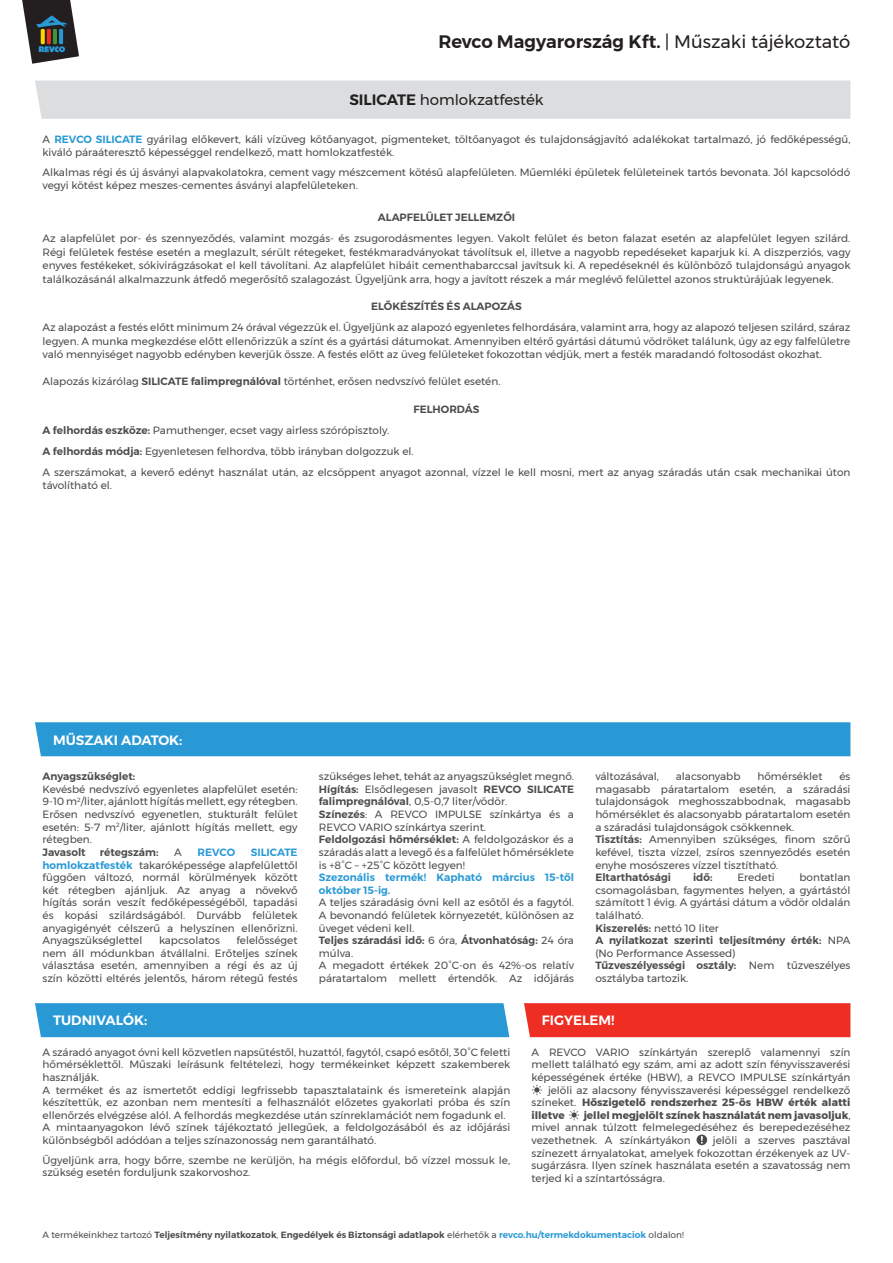
<style>
.page{position:relative;width:893px;height:1263px;background:#fff}
.page>*{position:absolute;margin:0;border:0;box-sizing:border-box;transform-origin:0 0}
.t1{font:600 18px "Montserrat";color:#231f20}
.t2{font:15px "Montserrat";color:#231f20}
.t3{font:600 13.5px "Montserrat";color:#fff}
.t4{font:10.5px/12.6px "Montserrat";color:#4b4c4d}
.t5{font:600 10.5px "Montserrat";color:#4b4c4d}
.t6{font:700 10.5px "Montserrat";color:#4b4c4d}
.t7{font:600 10.5px/12.6px "Montserrat";color:#2999d5}
.t8{font:600 9px "Montserrat";color:#4b4c4d}
.s1{font-weight:400}
.s2{font-weight:600}
.s3{font-weight:600;color:#2999d5}
.s4{font-weight:700}
.s5{color:#2999d5}
</style>
<div class="page">
<div style="left:35px;top:81px;width:815px;height:38px;background:#dcdddf"></div>
<div style="left:35px;top:722px;width:815px;height:34px;background:#2999d5"></div>
<div style="left:35px;top:1003px;width:474px;height:34px;background:#2999d5"></div>
<div style="left:524px;top:1003px;width:326px;height:34px;background:#ee2e22"></div>
<svg style="left:569px;top:1110px;width:10px;height:10px"></svg>
<svg style="left:531px;top:1084px;width:11px;height:11px"></svg>
<svg style="left:696px;top:1134px;width:11px;height:11px"></svg>
<svg style="left:22px;top:0;width:57px;height:64px"></svg>
<h1 class="t1" style="left:438px;top:28px;width:414px">Revco Magyarország Kft. <span class="s1">| Műszaki tájékoztató</span></h1>
<h2 class="t2" style="left:349px;top:89px;width:196px"><span class="s2">SILICATE</span> homlokzatfesték</h2>
<p class="t4" style="left:43px;top:132px;width:809px;line-height:13.5px">A <span class="s3">REVCO SILICATE</span> gyárilag előkevert, káli vízüveg kötőanyagot, pigmenteket, töltőanyagot és tulajdonságjavító adalékokat tartalmazó, jó fedőképességű, kiváló páraáteresztő képességgel rendelkező, matt homlokzatfesték.</p>
<p class="t4" style="left:43px;top:165px;width:809px;line-height:13.5px">Alkalmas régi és új ásványi alapvakolatokra, cement vagy mészcement kötésű alapfelületen. Műemléki épületek felületeinek tartós bevonata. Jól kapcsolódó vegyi kötést képez meszes-cementes ásványi alapfelületeken.</p>
<p class="t5" style="left:378px;top:209px;width:139px">ALAPFELÜLET JELLEMZŐI</p>
<p class="t4" style="left:43px;top:231px;width:809px;line-height:13.5px;text-align:justify">Az alapfelület por- és szennyeződés, valamint mozgás- és zsugorodásmentes legyen. Vakolt felület és beton falazat esetén az alapfelület legyen szilárd.<br>Régi felületek festése esetén a meglazult, sérült rétegeket, festékmaradványokat távolítsuk el, illetve a nagyobb repedéseket kaparjuk ki. A diszperziós, vagy enyves festékeket, sókivirágzásokat el kell távolítani. Az alapfelület hibáit cementhabarccsal javítsuk ki. A repedéseknél és különböző tulajdonságú anyagok találkozásánál alkalmazzunk átfedő megerősítő szalagozást. Ügyeljünk arra, hogy a javított részek a már meglévő felülettel azonos struktúrájúak legyenek.</p>
<p class="t5" style="left:371px;top:298px;width:152px">ELŐKÉSZÍTÉS ÉS ALAPOZÁS</p>
<p class="t4" style="left:43px;top:321px;width:809px;line-height:13.5px;text-align:justify">Az alapozást a festés előtt minimum 24 órával végezzük el. Ügyeljünk az alapozó egyenletes felhordására, valamint arra, hogy az alapozó teljesen szilárd, száraz legyen. A munka megkezdése előtt ellenőrizzük a színt és a gyártási dátumokat. Amennyiben eltérő gyártási dátumú vödröket találunk, úgy az egy falfelületre való mennyiséget nagyobb edényben keverjük össze. A festés előtt az üveg felületeket fokozottan védjük, mert a festék maradandó foltosodást okozhat.</p>
<p class="t4" style="left:43px;top:375px;width:459px">Alapozás kizárólag <span class="s2">SILICATE falimpregnálóval</span> történhet, erősen nedvszívó felület esetén.</p>
<p class="t5" style="left:414px;top:401px;width:67px">FELHORDÁS</p>
<p class="t4" style="left:43px;top:419px;width:809px;line-height:21px"><span class="s2">A felhordás eszköze:</span> Pamuthenger, ecset vagy airless szórópisztoly.<br><span class="s2">A felhordás módja:</span> Egyenletesen felhordva, több irányban dolgozzuk el.<br>A szerszámokat, a keverő edényt használat után, az elcsöppent anyagot azonnal, vízzel le kell mosni, mert az anyag száradás után csak mechanikai úton</p>
<p class="t4" style="left:43px;top:479px;width:71px">távolítható el.</p>
<p class="t3" style="left:53px;top:729px;width:131px">MŰSZAKI ADATOK:</p>
<p class="t5" style="left:43px;top:768px;width:94px">Anyagszükséglet:</p>
<p class="t4" style="left:43px;top:783px;width:257px;text-align:justify">Kevésbé nedvszívó egyenletes alapfelület esetén:<br>9-10 m<sup>2</sup>/liter, ajánlott hígítás mellett, egy rétegben.<br>Erősen nedvszívó egyenetlen, stukturált felület esetén: 5-7 m<sup>2</sup>/liter, ajánlott hígítás mellett, egy rétegben.</p>
<p class="t5" style="left:43px;top:844px;width:45px">Javasolt</p>
<p class="t5" style="left:100px;top:844px;width:60px">rétegszám:</p>
<p class="t4" style="left:174px;top:846px;width:9px">A</p>
<p class="t7" style="left:197px;top:846px;width:39px">REVCO</p>
<p class="t4" style="left:43px;top:846px;width:257px;text-align:justify;text-indent:208px"><span class="s3">SILICATE homlokzatfesték</span> takaróképessége alapfelülettől függően változó, normál körülmények között két rétegben ajánljuk. Az anyag a növekvő hígítás során veszít fedőképességéből, tapadási és kopási szilárdságából. Durvább felületek anyagigényét célszerű a helyszínen ellenőrizni.<br>Anyagszükséglettel</p>
<p class="t4" style="left:43px;top:934px;width:257px;text-align:justify;text-indent:194px">felelősséget nem áll módunkban átvállalni. Erőteljes színek választása esetén, amennyiben a régi és az új szín közötti eltérés jelentős, három rétegű festés</p>
<p class="t4" style="left:159px;top:934px;width:62px">kapcsolatos</p>
<p class="t4" style="left:319px;top:770px;width:257px">szükséges lehet, tehát az anyagszükséglet megnő.<br><span class="s2">Hígítás:</span> Elsődlegesen javasolt <span class="s2">REVCO SILICATE falimpregnálóval</span>, 0,5-0,7 liter/vödör.<br><span class="s2">Színezés</span>: A REVCO IMPULSE színkártya és a REVCO VARIO színkártya szerint.<br><span class="s2">Feldolgozási hőmérséklet:</span> A feldolgozáskor és a száradás alatt a levegő és a falfelület hőmérséklete is +8°C – +25°C között legyen!</p>
<p class="t7" style="left:319px;top:871px;width:257px">Szezonális termék! Kapható március 15-től október 15-ig.</p>
<p class="t4" style="left:319px;top:896px;width:257px">A teljes száradásig óvni kell az esőtől és a fagytól.<br>A bevonandó felületek környezetét, különösen az üveget védeni kell.<br><span class="s2">Teljes száradási idő:</span> 6 óra, <span class="s2">Átvonhatóság:</span> 24 óra múlva.<br>A megadott értékek 20°C-on és 42%-os relatív páratartalom mellett értendők. Az időjárás</p>
<p class="t4" style="left:595px;top:770px;width:65px">változásával,</p>
<p class="t4" style="left:676px;top:770px;width:66px">alacsonyabb</p>
<p class="t4" style="left:757px;top:770px;width:67px">hőmérséklet</p>
<p class="t4" style="left:595px;top:770px;width:257px;text-indent:244px">és magasabb páratartalom esetén, a száradási tulajdonságok meghosszabbodnak, magasabb hőmérséklet és alacsonyabb páratartalom esetén a száradási tulajdonságok csökkennek.<br><span class="s2">Tisztítás:</span> Amennyiben szükséges, finom szőrű kefével, tiszta vízzel, zsíros szennyeződés esetén enyhe mosószeres vízzel tisztítható.</p>
<p class="t5" style="left:595px;top:869px;width:77px">Eltarthatósági</p>
<p class="t5" style="left:693px;top:869px;width:21px">idő:</p>
<p class="t4" style="left:737px;top:871px;width:39px">Eredeti</p>
<p class="t4" style="left:595px;top:871px;width:257px;text-indent:204px">bontatlan csomagolásban, fagymentes helyen, a gyártástól számított 1 évig. A gyártási dátum a vödör oldalán található.<br><span class="s2">Kiszerelés:</span> nettó 10 liter<br><span class="s2">A nyilatkozat szerinti teljesítmény érték:</span> NPA (No Performance Assessed)<br><span class="s2">Tűzveszélyességi osztály:</span> Nem tűzveszélyes osztályba tartozik.</p>
<p class="t3" style="left:53px;top:1010px;width:96px">TUDNIVALÓK:</p>
<p class="t3" style="left:542px;top:1010px;width:74px">FIGYELEM!</p>
<p class="t4" style="left:531px;top:1046px;width:320px">A REVCO VARIO színkártyán szereplő valamennyi szín</p>
<p class="t4" style="left:531px;top:1058px;width:320px">mellett található egy szám, ami az adott szín fényvisszaverési</p>
<p class="t4" style="left:531px;top:1071px;width:320px">képességének értéke (HBW), a REVCO IMPULSE színkártyán</p>
<p class="t4" style="left:548px;top:1083px;width:304px">jelöli az alacsony fényvisszaverési képességgel rendelkező</p>
<p class="t6" style="left:531px;top:1094px;width:320px"><span class="s1">színeket.</span> Hőszigetelő rendszerhez 25-ös HBW érték alatti</p>
<p class="t6" style="left:531px;top:1107px;width:35px">illetve</p>
<p class="t4" style="left:43px;top:1046px;width:469px">A száradó anyagot óvni kell közvetlen napsütéstől, huzattól, fagytól, csapó esőtől, 30°C feletti hőmérséklettől. Műszaki leírásunk feltételezi, hogy termékeinket képzett szakemberek használják.<br>A terméket és az ismertetőt eddigi legfrissebb tapasztalataink és ismereteink alapján készítettük, ez azonban nem mentesíti a felhasználót előzetes gyakorlati próba és szín ellenőrzés elvégzése alól. A felhordás megkezdése után színreklamációt nem fogadunk el.<br>A mintaanyagokon lévő színek tájékoztató jellegűek, a feldolgozásából és az időjárási különbségből adódóan a teljes színazonosság nem garantálható.</p>
<p class="t4" style="left:43px;top:1153px;width:469px">Ügyeljünk arra, hogy bőrre, szembe ne kerüljön, ha mégis előfordul, bő vízzel mossuk le, szükség esetén forduljunk szakorvoshoz.</p>
<p class="t4" style="left:531px;top:1109px;width:320px;text-align:justify;text-indent:52px"><span class="s4">jellel megjelölt színek használatát nem javasoljuk</span>, mivel annak túlzott felmelegedéséhez és berepedezéséhez vezethetnek. A színkártyákon</p>
<p class="t4" style="left:531px;top:1134px;width:320px;text-align:justify;text-indent:181px">jelöli a szerves pasztával színezett árnyalatokat, amelyek fokozottan érzékenyek az UV&shy;sugárzásra. Ilyen színek használata esetén a szavatosság nem terjed ki a színtartósságra.</p>
<p class="t8" style="left:43px;top:1227px;width:643px"><span class="s1">A termékeinkhez tartozó</span> Teljesítmény nyilatkozatok<span class="s1">,</span> Engedélyek és Biztonsági adatlapok <span class="s1">elérhetők a</span> <span class="s5">revco.hu/termekdokumentaciok</span> <span class="s1">oldalon!</span></p>
</div>
